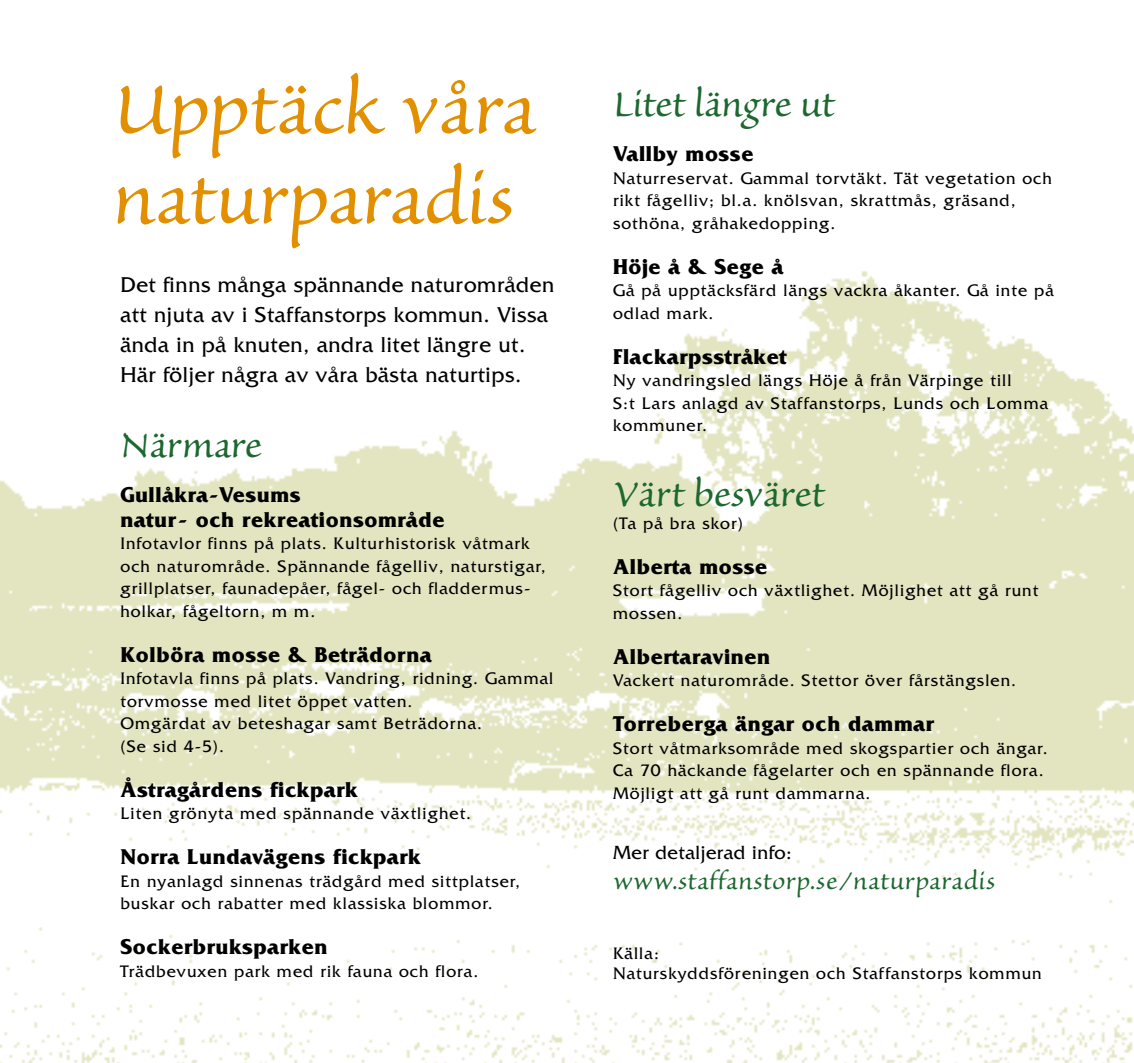
<style>
.page{position:relative;width:1134px;height:1063px;background:#fff}
.page>*{position:absolute;margin:0;border:0;box-sizing:border-box;transform-origin:0 0}
.t1{font:90px/90px "Sanvito";letter-spacing:-.01em;color:#e28f00}
.t2{font:45px "Sanvito";letter-spacing:-.005em;color:#1c682f}
.t3{font:30px "Sanvito";letter-spacing:.015em;color:#1c682f}
.t4{font:700 22.5px/25px "Friz Quadrata";letter-spacing:.025em;color:#000}
.t5{font:22.5px/30px "Friz Quadrata";letter-spacing:.025em;color:#000}
.t6{font:20px "Friz Quadrata";letter-spacing:.025em;color:#000}
.t7{font:17.5px/22.5px "Friz Quadrata";letter-spacing:.06em;color:#000}
</style>
<div class="page">
<img style="left:0;top:271px;width:1134px;height:792px">
<h1 class="t1" style="left:113px;top:67px;width:425px">Upptäck våra naturparadis</h1>
<p class="t5" style="left:120px;top:270px;width:435px">Det finns många spännande naturområden att njuta av i Staffanstorps kommun. Vissa ända in på knuten, andra litet längre ut.<br>Här följer några av våra bästa naturtips.</p>
<h2 class="t2" style="left:120px;top:423px;width:143px">Närmare</h2>
<p class="t4" style="left:120px;top:482px;width:326px">Gullåkra-Vesums<br>natur- och rekreationsområde</p>
<p class="t7" style="left:120px;top:532px;width:427px">Infotavlor finns på plats. Kulturhistorisk våtmark och naturområde. Spännande fågelliv, naturstigar, grillplatser, faunadepåer, fågel- och fladdermus&shy;holkar, fågeltorn, m m.</p>
<p class="t4" style="left:120px;top:642px;width:313px">Kolböra mosse &amp; Beträdorna</p>
<p class="t7" style="left:120px;top:667px;width:434px">Infotavla finns på plats. Vandring, ridning. Gammal torvmosse med litet öppet vatten.<br>Omgärdat av beteshagar samt Beträdorna.<br>(Se sid 4-5).</p>
<p class="t4" style="left:120px;top:777px;width:239px">Åstragårdens fickpark</p>
<p class="t7" style="left:120px;top:802px;width:352px">Liten grönyta med spännande växtlighet.</p>
<p class="t4" style="left:120px;top:845px;width:302px">Norra Lundavägens fickpark</p>
<p class="t7" style="left:120px;top:870px;width:401px">En nyanlagd sinnenas trädgård med sittplatser, buskar och rabatter med klassiska blommor.</p>
<p class="t4" style="left:120px;top:935px;width:208px">Sockerbruksparken</p>
<p class="t7" style="left:120px;top:960px;width:359px">Trädbevuxen park med rik fauna och flora.</p>
<h2 class="t2" style="left:613px;top:83px;width:223px">Litet längre ut</h2>
<p class="t4" style="left:613px;top:141px;width:142px">Vallby mosse</p>
<p class="t7" style="left:613px;top:167px;width:440px">Naturreservat. Gammal torvtäkt. Tät vegetation och rikt fågelliv; bl.a. knölsvan, skrattmås, gräsand, sothöna, gråhakedopping.</p>
<p class="t4" style="left:613px;top:254px;width:172px">Höje å &amp; Sege å</p>
<p class="t7" style="left:613px;top:279px;width:442px">Gå på upptäcksfärd längs vackra åkanter. Gå inte på odlad mark.</p>
<p class="t4" style="left:613px;top:344px;width:175px">Flackarpsstråket</p>
<p class="t7" style="left:613px;top:369px;width:437px">Ny vandringsled längs Höje å från Värpinge till<br>S:t Lars anlagd av Staffanstorps, Lunds och Lomma kommuner.</p>
<h2 class="t2" style="left:613px;top:473px;width:213px">Värt besväret</h2>
<p class="t7" style="left:613px;top:512px;width:131px">(Ta på bra skor)</p>
<p class="t4" style="left:613px;top:554px;width:156px">Alberta mosse</p>
<p class="t7" style="left:613px;top:579px;width:427px">Stort fågelliv och växtlighet. Möjlighet att gå runt mossen.</p>
<p class="t4" style="left:613px;top:644px;width:159px">Albertaravinen</p>
<p class="t7" style="left:613px;top:669px;width:405px">Vackert naturområde. Stettor över fårstängslen.</p>
<p class="t4" style="left:613px;top:711px;width:322px">Torreberga ängar och dammar</p>
<p class="t7" style="left:613px;top:737px;width:436px">Stort våtmarksområde med skogspartier och ängar.<br>Ca 70 häckande fågelarter och en spännande flora.<br>Möjligt att gå runt dammarna.</p>
<p class="t6" style="left:613px;top:841px;width:180px">Mer detaljerad info:</p>
<h3 class="t3" style="left:613px;top:866px;width:384px">www.staffanstorp.se/naturparadis</h3>
<p class="t7" style="left:613px;top:943px;width:430px;line-height:20px">Källa:<br>Naturskyddsföreningen och Staffanstorps kommun</p>
</div>
